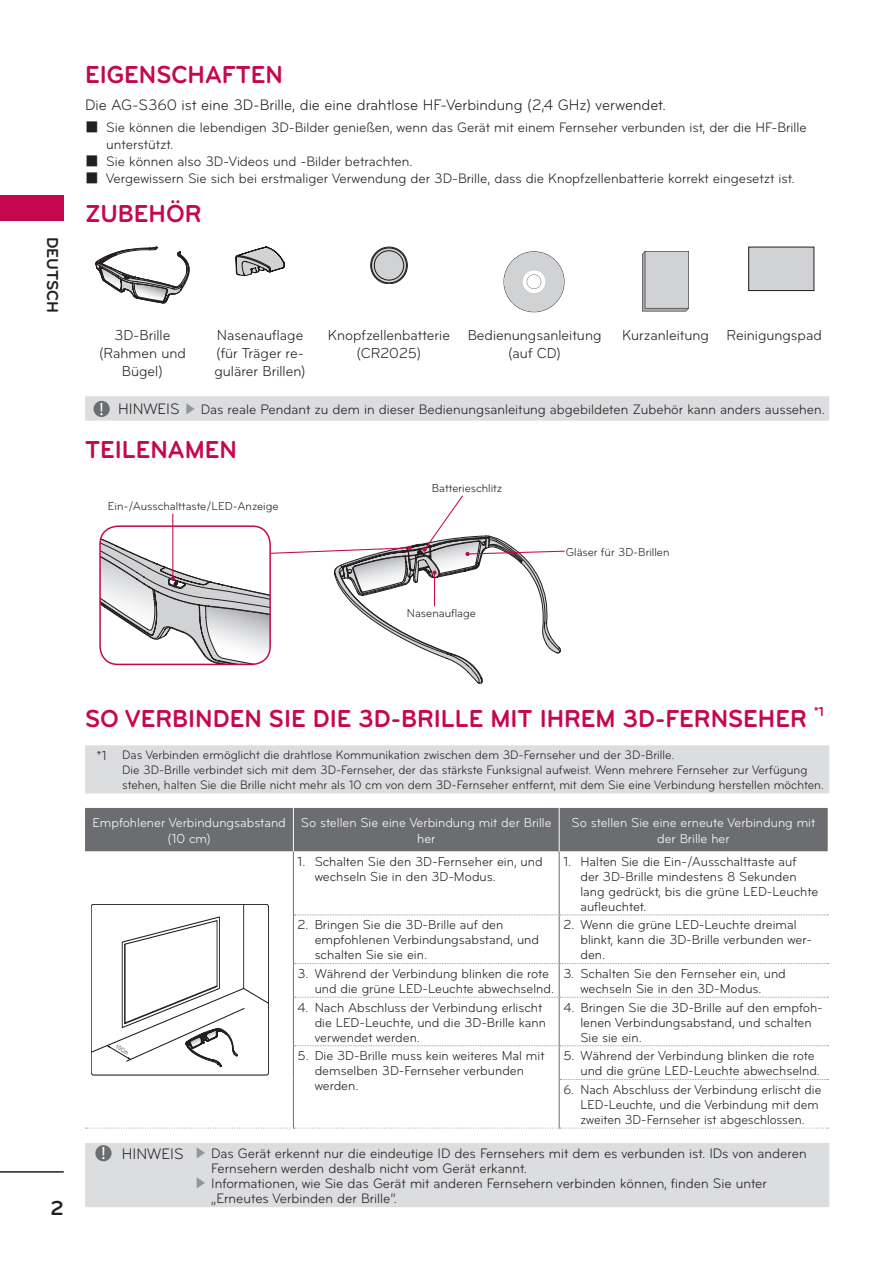
<style>
.page{position:relative;width:893px;height:1263px;background:#fff}
.page>*{position:absolute;margin:0;border:0;box-sizing:border-box;transform-origin:0 0}
.t1{font:700 25.5px "Bryant LG";color:#c50750;scale:.95 1}
.t2{font:700 21px "Bryant LG";color:#231f20}
.t3{font:18px "Myriad Pro";color:#fff}
.t4{font:700 16.5px "Bryant LG";color:#231f20}
.Body{font:15.75px "Bryant LG";color:#231f20;scale:.95 1}
.Center{font:15px/18px "Bryant LG";color:#231f20;text-align:center;scale:.95 1}
.Bullets{font:14.25px/17.1px "Bryant LG";color:#231f20;scale:.95 1}
.Bullets2{font:14.25px/15px "Bryant LG";color:#231f20;scale:.95 1}
.Body-2{font:14.25px "Bryant LG";color:#231f20;scale:.95 1}
.Number{font:13.5px/15px "Bryant LG";color:#231f20;scale:.95 1}
.Table{font:13.5px/16.2px "Bryant LG";color:#fff;text-align:center;scale:.95 1}
.Number-2{font:13.5px/15px "Bryant LG";color:#231f20;scale:.92 1}
.Center-2{font:13.5px "Bryant LG";color:#231f20;scale:.95 1}
.Body2{font:12.75px/15px "Bryant LG";color:#231f20;scale:.94 1}
.t5{font:12px "Bryant LG";color:#231f20;scale:.95 1}
.s1{font-family:"HY Go Thic";font-weight:700}
.s2{font-size:15.75px}
.s3{font-family:"HY Go Thic";font-weight:700;color:#939598}
</style>
<div class="page">
<div style="left:0;top:195px;width:64px;height:26px;background:#c50750"></div>
<hr style="left:0;top:1171px;width:64px;height:1px;background:#231f20">
<svg style="left:96px;top:247px;width:93px;height:56px"></svg>
<svg style="left:236px;top:247px;width:49px;height:29px"></svg>
<div style="left:370px;top:247px;width:38px;height:37px;border:1px solid #231f20;border-radius:50%"></div>
<svg style="left:371px;top:248px;width:36px;height:35px"></svg>
<svg style="left:503px;top:251px;width:62px;height:61px"></svg>
<svg style="left:642px;top:251px;width:47px;height:60px;background:#c4c5c7"></svg>
<div style="left:749px;top:247px;width:65px;height:44px;background:#d1d2d4"></div>
<div style="left:748px;top:247px;width:66px;height:44px;border:1px solid #231f20"></div>
<svg style="left:85px;top:396px;width:744px;height:25px;background:#dcdddf"></svg>
<div style="left:94px;top:401px;width:16px;height:16px;background:#6c6d70;border-radius:50%"></div>
<svg style="left:100px;top:495px;width:465px;height:188px"></svg>
<div style="left:85px;top:745px;width:744px;height:48px;background:#dcdddf"></div>
<div style="left:85px;top:808px;width:743px;height:43px;background:#6c6d70"></div>
<hr style="left:293px;top:851px;width:1px;height:64px;background:#6c6d70">
<hr style="left:559px;top:851px;width:1px;height:63px;background:#6c6d70">
<hr style="left:293px;top:915px;width:1px;height:48px;background:#6c6d70">
<hr style="left:559px;top:915px;width:1px;height:48px;background:#6c6d70">
<hr style="left:293px;top:963px;width:1px;height:34px;background:#6c6d70">
<hr style="left:559px;top:964px;width:1px;height:33px;background:#6c6d70">
<hr style="left:293px;top:997px;width:1px;height:49px;background:#6c6d70">
<hr style="left:559px;top:997px;width:1px;height:48px;background:#6c6d70">
<hr style="left:293px;top:1046px;width:1px;height:33px;background:#6c6d70">
<hr style="left:559px;top:1046px;width:1px;height:33px;background:#6c6d70">
<hr style="left:293px;top:1079px;width:1px;height:49px;background:#6c6d70">
<hr style="left:559px;top:1079px;width:1px;height:49px;background:#6c6d70">
<hr style="left:293px;top:808px;width:1px;height:43px;background:#fff">
<hr style="left:559px;top:808px;width:1px;height:43px;background:#fff">
<svg style="left:294px;top:914px;width:534px;height:1px"></svg>
<svg style="left:294px;top:963px;width:534px;height:1px"></svg>
<svg style="left:294px;top:997px;width:534px;height:1px"></svg>
<svg style="left:294px;top:1045px;width:534px;height:1px"></svg>
<svg style="left:85px;top:1128px;width:743px;height:1px"></svg>
<svg style="left:560px;top:1079px;width:268px;height:1px"></svg>
<div style="left:85px;top:1143px;width:744px;height:64px;background:#dcdddf"></div>
<div style="left:95px;top:1145px;width:17px;height:16px;background:#6c6d70;border-radius:50%"></div>
<svg style="left:91px;top:904px;width:178px;height:163px"></svg>
<p class="t4" style="left:63px;top:236px;width:78px;rotate:90deg">DEUTSCH</p>
<p class="t1" style="left:85px;top:59px;width:210px">EIGENSCHAFTEN</p>
<p class="Body" style="left:85px;top:96px;width:613px">Die AG-S360 ist eine 3D-Brille, die eine drahtlose HF-Verbindung (2,4 GHz) verwendet.</p>
<p class="Bullets" style="left:106px;top:119px;width:739px;text-indent:-21px"><span class="s1">■</span> Sie können die lebendigen 3D-Bilder genießen, wenn das Gerät mit einem Fernseher verbunden ist, der die HF-Brille unterstützt.</p>
<p class="Bullets" style="left:85px;top:153px;width:346px"><span class="s1">■</span> Sie können also 3D-Videos und -Bilder betrachten.</p>
<p class="Bullets" style="left:85px;top:170px;width:748px"><span class="s1">■</span> Vergewissern Sie sich bei erstmaliger Verwendung der 3D-Brille, dass die Knopfzellenbatterie korrekt eingesetzt ist.</p>
<p class="t1" style="left:85px;top:198px;width:124px">ZUBEHÖR</p>
<p class="Center" style="left:114px;top:326px;width:60px">3D-Brille</p>
<p class="Center" style="left:99px;top:344px;width:93px">(Rahmen und<br>Bügel)</p>
<p class="Center" style="left:214px;top:326px;width:98px;text-align:left">Nasenauflage (für Träger re&shy;gulärer Brillen)</p>
<p class="Center" style="left:328px;top:326px;width:130px">Knopfzellenbatterie (CR2025)</p>
<p class="Center" style="left:468px;top:326px;width:142px">Bedienungsanleitung</p>
<p class="Center" style="left:508px;top:344px;width:57px">(auf CD)</p>
<p class="Center" style="left:622px;top:326px;width:93px">Kurzanleitung</p>
<p class="Center" style="left:727px;top:326px;width:102px">Reinigungspad</p>
<p class="t3" style="left:100px;top:398px;width:6px">!</p>
<p class="Body-2" style="left:118px;top:401px;width:745px"><span class="s2">HINWEIS</span> <span class="s3">▶</span> Das reale Pendant zu dem in dieser Bedienungsanleitung abgebildeten Zubehör kann anders aussehen.</p>
<p class="t1" style="left:85px;top:434px;width:161px">TEILENAMEN</p>
<p class="t5" style="left:108px;top:499px;width:181px">Ein-/Ausschalttaste/LED-Anzeige</p>
<p class="t5" style="left:432px;top:481px;width:76px">Batterieschlitz</p>
<p class="t5" style="left:407px;top:606px;width:74px">Nasenauflage</p>
<p class="t5" style="left:566px;top:545px;width:111px">Gläser für 3D-Brillen</p>
<p class="t2" style="left:51px;top:1195px;width:15px">2</p>
<p class="t1" style="left:85px;top:702px;width:779px">SO VERBINDEN SIE DIE 3D-BRILLE MIT IHREM 3D-FERNSEHER <sup>*1</sup></p>
<p class="Center-2" style="left:97px;top:747px;width:12px">*1</p>
<p class="Body2" style="left:122px;top:747px;width:589px">Das Verbinden ermöglicht die drahtlose Kommunikation zwischen dem 3D-Fernseher und der 3D-Brille.</p>
<p class="Body2" style="left:122px;top:762px;width:748px">Die 3D-Brille verbindet sich mit dem 3D-Fernseher, der das stärkste Funksignal aufweist. Wenn mehrere Fernseher zur Verfügung stehen, halten Sie die Brille nicht mehr als 10 cm von dem 3D-Fernseher entfernt, mit dem Sie eine Verbindung herstellen möchten.</p>
<p class="Table" style="left:93px;top:814px;width:205px">Empfohlener Verbindungsabstand (10 cm)</p>
<p class="Table" style="left:301px;top:814px;width:265px">So stellen Sie eine Verbindung mit der Brille her</p>
<p class="Table" style="left:572px;top:814px;width:258px">So stellen Sie eine erneute Verbindung mit der Brille her</p>
<p class="Number" style="left:315px;top:854px;width:241px;text-indent:-17px">1. Schalten Sie den 3D-Fernseher ein, und wechseln Sie in den 3D-Modus.</p>
<p class="Number" style="left:580px;top:854px;width:252px;text-indent:-17px">1. Halten Sie die Ein-/Ausschalttaste auf der 3D-Brille mindestens 8 Sekunden lang gedrückt, bis die grüne LED-Leuchte aufleuchtet.</p>
<p class="Number" style="left:315px;top:917px;width:238px;text-indent:-17px">2. Bringen Sie die 3D-Brille auf den empfohlenen Verbindungsabstand, und schalten Sie sie ein.</p>
<p class="Number" style="left:580px;top:917px;width:245px;text-indent:-17px">2. Wenn die grüne LED-Leuchte dreimal blinkt, kann die 3D-Brille verbunden wer&shy;den.</p>
<p class="Number" style="left:315px;top:966px;width:254px;text-indent:-17px">3. Während der Verbindung blinken die rote und die grüne LED-Leuchte abwechselnd.</p>
<p class="Number" style="left:563px;top:966px;width:236px;text-align:center">3. Schalten Sie den Fernseher ein, und wechseln Sie in den 3D-Modus.</p>
<p class="Number" style="left:315px;top:1000px;width:245px;text-indent:-17px">4. Nach Abschluss der Verbindung erlischt die LED-Leuchte, und die 3D-Brille kann verwendet werden.</p>
<p class="Number" style="left:580px;top:1000px;width:257px;text-indent:-17px">4. Bringen Sie die 3D-Brille auf den empfoh&shy;lenen Verbindungsabstand, und schalten<br>Sie sie ein.</p>
<p class="Number" style="left:315px;top:1048px;width:243px;text-indent:-17px">5. Die 3D-Brille muss kein weiteres Mal mit demselben 3D-Fernseher verbunden werden.</p>
<p class="Number" style="left:580px;top:1048px;width:254px;text-indent:-17px">5. Während der Verbindung blinken die rote und die grüne LED-Leuchte abwechselnd.</p>
<p class="Number-2" style="left:580px;top:1082px;width:263px;text-indent:-17px">6. Nach Abschluss der Verbindung erlischt die<br>LED-Leuchte, und die Verbindung mit dem zweiten 3D-Fernseher ist abgeschlossen.</p>
<p class="t3" style="left:101px;top:1142px;width:6px">!</p>
<p class="Body" style="left:122px;top:1144px;width:66px">HINWEIS</p>
<p class="Bullets2" style="left:211px;top:1146px;width:628px;text-indent:-17px"><span class="s3">▶</span> Das Gerät erkennt nur die eindeutige ID des Fernsehers mit dem es verbunden ist. IDs von anderen<br>Fernsehern werden deshalb nicht vom Gerät erkannt.</p>
<p class="Bullets2" style="left:211px;top:1176px;width:586px;text-indent:-17px"><span class="s3">▶</span> Informationen, wie Sie das Gerät mit anderen Fernsehern verbinden können, finden Sie unter „Erneutes Verbinden der Brille“.</p>
</div>
